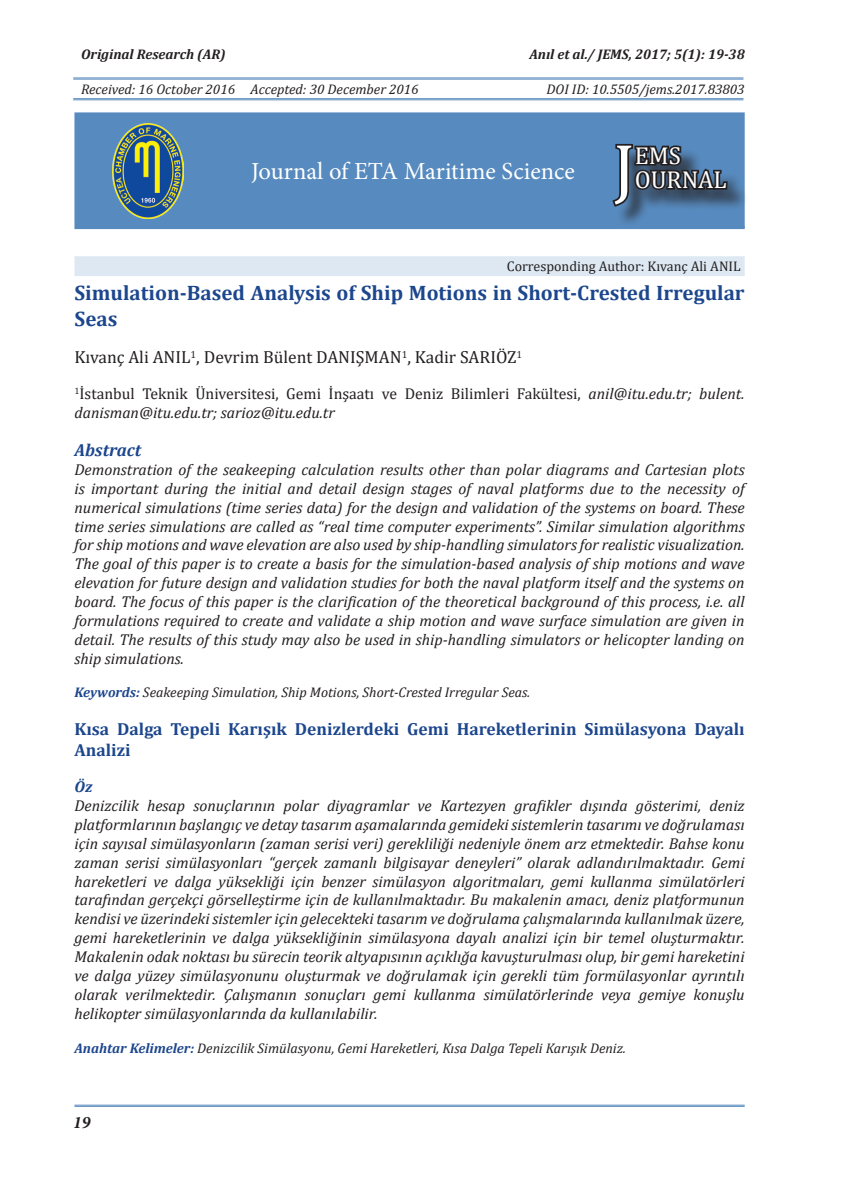
<style>
.page{position:relative;width:844px;height:1191px;background:#fff}
.page>*{position:absolute;margin:0;border:0;box-sizing:border-box;transform-origin:0 0}
.t1{font:68.6px "Cambria";color:#fff}
.t2{font:24.5px "Minion Pro";color:#fff}
.t3{font:24.5px/24.2px "Cambria";color:#fff}
.t4{font:700 21px/25.2px "Cambria";color:#1c468d}
.t5{font:700 17.5px/21px "Cambria";color:#1c468d}
.t6{font:17.5px "Cambria";color:#231f20}
.t7{font:italic 700 17.5px "Cambria";color:#1c468d}
.t8{font:italic 700 17.5px "Minion Pro";color:#231f20}
.t9{font:italic 15.75px/18.9px "Cambria";color:#231f20;text-align:justify}
.t10{font:15.75px/18.9px "Cambria";color:#231f20}
.t11{font:italic 700 15.75px "Cambria";color:#1c468d}
.t12{font:italic 14px "Cambria";color:#231f20}
.t13{font:italic 700 14px "Cambria";color:#231f20}
.t14{font:14px "Cambria";color:#231f20}
.s1{font-style:italic}
.s2{font-weight:700;color:#1c468d}
</style>
<div class="page">
<hr style="left:74px;top:1104px;width:670px;height:1px;background:#578abe">
<hr style="left:74px;top:1106px;width:670px;height:1px;background:#578abe">
<hr style="left:73px;top:78px;width:670px;height:1px;background:#578abe">
<hr style="left:73px;top:79px;width:670px;height:1px;background:#578abe">
<div style="left:74px;top:112px;width:670px;height:117px;background:#578abe;border:2px solid #578abe"></div>
<hr style="left:79px;top:226px;width:665px;height:2px;background:#578abe">
<div style="left:616px;top:146px;width:132px;height:82px;background:#231f20;opacity:.75"></div>
<svg style="left:612px;top:143px;width:117px;height:66px"></svg>
<img style="left:112px;top:124px;width:71px;height:94px">
<div style="left:74px;top:256px;width:670px;height:20px;background:#dee8f2"></div>
<hr style="left:73px;top:98px;width:670px;height:1px;background:#578abe">
<hr style="left:73px;top:99px;width:670px;height:1px;background:#578abe">
<p class="t13" style="left:81px;top:44px;width:146px">Original Research (AR)</p>
<p class="t12" style="left:81px;top:79px;width:339px">Received: 16 October 2016 Accepted: 30 December 2016</p>
<p class="t13" style="left:529px;top:44px;width:217px">Anıl et al./ JEMS, 2017; 5(1): 19-38</p>
<p class="t12" style="left:546px;top:79px;width:199px">DOI ID: 10.5505/jems.2017.83803</p>
<h2 class="t2" style="left:251px;top:154px;width:325px">Journal of ETA Maritime Science</h2>
<h1 class="t1" style="left:613px;top:128px;width:23px">J</h1>
<h2 class="t3" style="left:634px;top:143px;width:93px">EMS<br>OURNAL</h2>
<p class="t14" style="left:506px;top:258px;width:235px">Corresponding Author: Kıvanç Ali ANIL</p>
<h3 class="t4" style="left:74px;top:280px;width:671px">Simulation-Based Analysis of Ship Motions in Short-Crested Irregular<br>Seas</h3>
<p class="t6" style="left:74px;top:347px;width:449px">Kıvanç Ali ANIL<sup>1</sup>, Devrim Bülent DANIŞMAN<sup>1</sup>, Kadir SARIÖZ<sup>1</sup></p>
<p class="t10" style="left:74px;top:384px;width:671px"><sup>1</sup>İstanbul Teknik Üniversitesi, Gemi İnşaatı ve Deniz Bilimleri Fakültesi, <span class="s1">anil@itu.edu.tr; bulent. danisman@itu.edu.tr; sarioz@itu.edu.tr</span></p>
<p class="t7" style="left:74px;top:437px;width:68px">Abstract</p>
<p class="t9" style="left:74px;top:459px;width:671px">Demonstration of the seakeeping calculation results other than polar diagrams and Cartesian plots is important during the initial and detail design stages of naval platforms due to the necessity of numerical simulations (time series data) for the design and validation of the systems on board. These time series simulations are called as “real time computer experiments”. Similar simulation algorithms for ship motions and wave elevation are also used by ship-handling simulators for realistic visualization.<br>The goal of this paper is to create a basis for the simulation-based analysis of ship motions and wave elevation for future design and validation studies for both the naval platform itself and the systems on board. The focus of this paper is the clarification of the theoretical background of this process, i.e. all formulations required to create and validate a ship motion and wave surface simulation are given in detail. The results of this study may also be used in ship-handling simulators or helicopter landing on ship simulations.</p>
<p class="t12" style="left:74px;top:683px;width:457px"><span class="s2">Keywords:</span> Seakeeping Simulation, Ship Motions, Short-Crested Irregular Seas.</p>
<p class="t5" style="left:74px;top:718px;width:671px">Kısa Dalga Tepeli Karışık Denizlerdeki Gemi Hareketlerinin Simülasyona Dayalı<br>Analizi</p>
<p class="t11" style="left:74px;top:775px;width:20px">Öz</p>
<p class="t9" style="left:74px;top:795px;width:671px">Denizcilik hesap sonuçlarının polar diyagramlar ve Kartezyen grafikler dışında gösterimi, deniz platformlarının başlangıç ve detay tasarım aşamalarında gemideki sistemlerin tasarımı ve doğrulaması için sayısal simülasyonların (zaman serisi veri) gerekliliği nedeniyle önem arz etmektedir. Bahse konu zaman serisi simülasyonları “gerçek zamanlı bilgisayar deneyleri” olarak adlandırılmaktadır. Gemi hareketleri ve dalga yüksekliği için benzer simülasyon algoritmaları, gemi kullanma simülatörleri tarafından gerçekçi görselleştirme için de kullanılmaktadır. Bu makalenin amacı, deniz platformunun kendisi ve üzerindeki sistemler için gelecekteki tasarım ve doğrulama çalışmalarında kullanılmak üzere, gemi hareketlerinin ve dalga yüksekliğinin simülasyona dayalı analizi için bir temel oluşturmaktır.<br>Makalenin odak noktası bu sürecin teorik altyapısının açıklığa kavuşturulması olup, bir gemi hareketini ve dalga yüzey simülasyonunu oluşturmak ve doğrulamak için gerekli tüm formülasyonlar ayrıntılı olarak verilmektedir. Çalışmanın sonuçları gemi kullanma simülatörlerinde veya gemiye konuşlu helikopter simülasyonlarında da kullanılabilir.</p>
<p class="t12" style="left:74px;top:1037px;width:552px"><span class="s2">Anahtar Kelimeler:</span> Denizcilik Simülasyonu, Gemi Hareketleri, Kısa Dalga Tepeli Karışık Deniz.</p>
<p class="t8" style="left:73px;top:1109px;width:19px">19</p>
</div>
